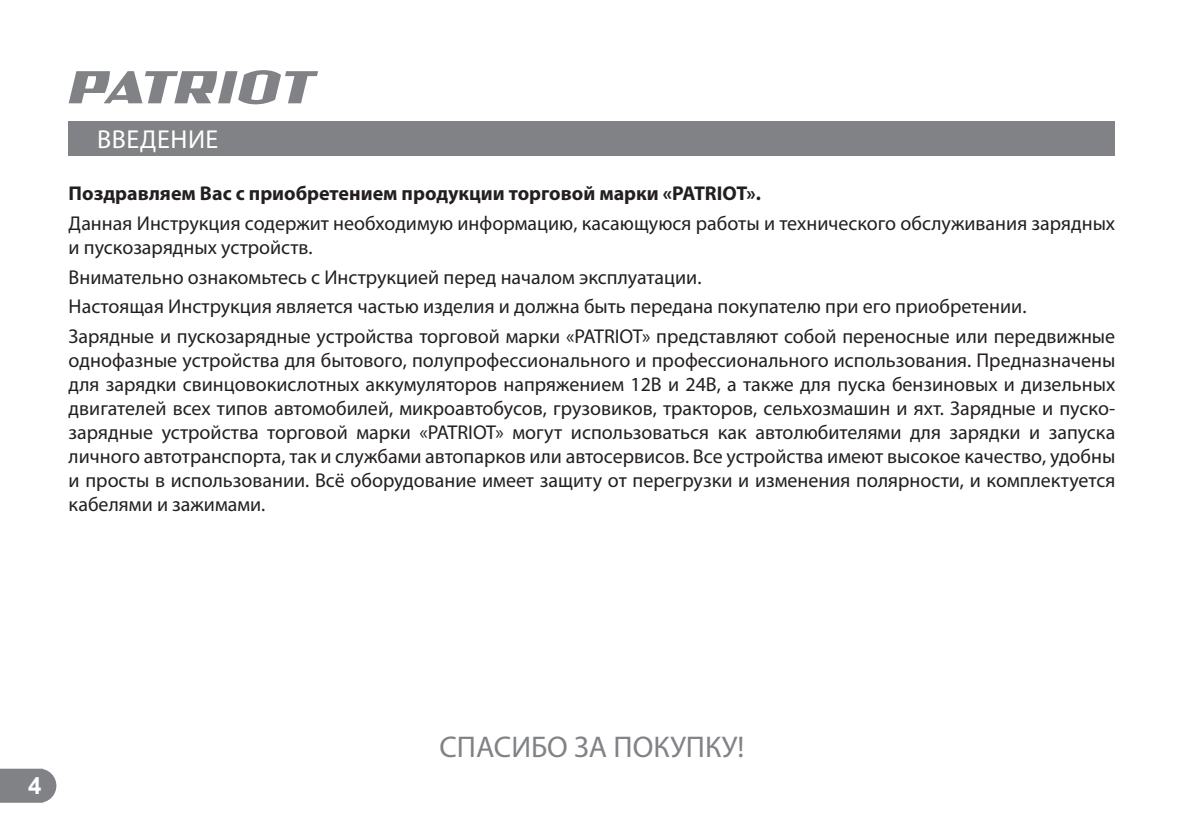
<style>
.page{position:relative;width:1184px;height:836px;background:#fff}
.page>*{position:absolute;margin:0;border:0;box-sizing:border-box;transform-origin:0 0}
.t1{font:30px "Myriad Pro";color:#808285}
.t2{font:26px "Myriad Pro";letter-spacing:.02em;color:#fff}
.t3{font:700 24px "Arial";color:#fff}
.t4{font:20px/24px "Myriad Pro";color:#231f20}
.t5{font:700 20px "Myriad Pro";color:#231f20}
</style>
<div class="page">
<svg style="left:0;top:768px;width:56px;height:34px;background:#898b8e"></svg>
<svg style="left:69px;top:70px;width:249px;height:34px"></svg>
<div style="left:69px;top:121px;width:1046px;height:34px;background:#808285"></div>
<h2 class="t2" style="left:97px;top:126px;width:123px">ВВЕДЕНИЕ</h2>
<p class="t5" style="left:69px;top:184px;width:694px">Поздравляем Вас с приобретением продукции торговой марки «PATRIOT».</p>
<p class="t4" style="left:69px;top:212px;width:1048px">Данная Инструкция содержит необходимую информацию, касающуюся работы и технического обслуживания зарядных и пускозарядных устройств.</p>
<p class="t4" style="left:69px;top:263px;width:1048px;line-height:29.6px">Внимательно ознакомьтесь с Инструкцией перед началом эксплуатации.<br>Настоящая Инструкция является частью изделия и должна быть передана покупателю при его приобретении.<br>Зарядные и пускозарядные устройства торговой марки «PATRIOT» представляют собой переносные или передвижные</p>
<p class="t4" style="left:69px;top:349px;width:1048px;text-align:justify">однофазные устройства для бытового, полупрофессионального и профессионального использования. Предназначены для зарядки свинцовокислотных аккумуляторов напряжением 12В и 24В, а также для пуска бензиновых и дизельных двигателей всех типов автомобилей, микроавтобусов, грузовиков, тракторов, сельхозмашин и яхт. Зарядные и пускo&shy;зарядные устройства торговой марки «PATRIOT» могут использоваться как автолюбителями для зарядки и запуска личного автотранспорта, так и службами автопарков или автосервисов. Все устройства имеют высокое качество, удобны и просты в использовании. Всё оборудование имеет защиту от перегрузки и изменения полярности, и комплектуется кабелями и зажимами.</p>
<p class="t3" style="left:28px;top:771px;width:15px">4</p>
<h1 class="t1" style="left:439px;top:732px;width:306px">СПАСИБО ЗА ПОКУПКУ!</h1>
</div>
